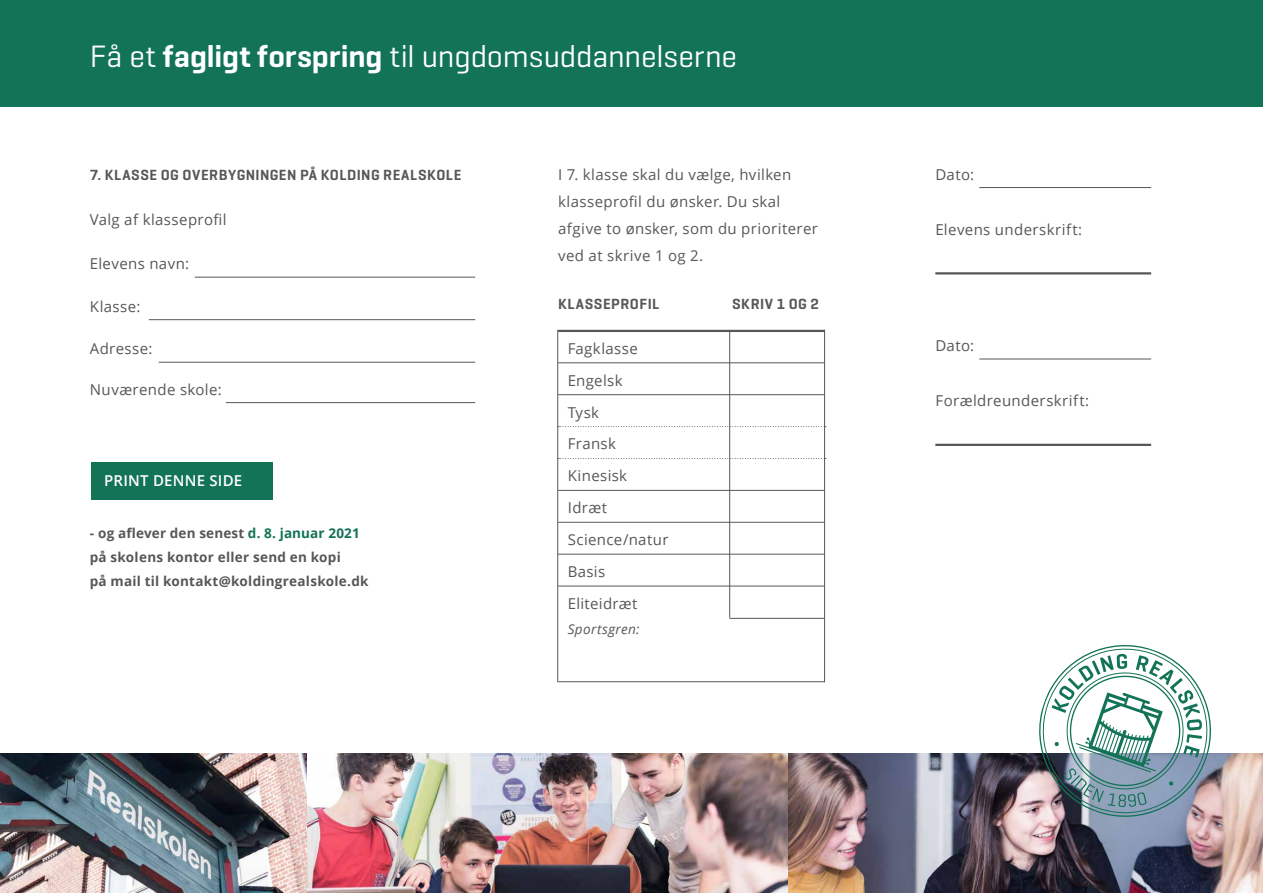
<style>
.page{position:relative;width:1263px;height:893px;background:#fff}
.page>*{position:absolute;margin:0;border:0;box-sizing:border-box;transform-origin:0 0}
.t1{font:31.5px "Geogrotesque";letter-spacing:-.005em;color:#fff}
.t2{font:15px/32px "Open Sans";letter-spacing:.025em;color:#575756}
.t3{font:600 15px "Geogrotesque";letter-spacing:.03em;color:#575756}
.t4{font:600 15px "Open Sans";letter-spacing:.015em;color:#fff}
.t5{font:700 13.5px/24px "Open Sans";letter-spacing:.015em;color:#575756}
.t6{font:italic 13.5px "Open Sans";letter-spacing:.03em;color:#575756}
.s1{font-weight:600}
.s2{font-style:inherit}
.s3{color:#127356}
</style>
<div class="page">
<div style="left:0;top:0;width:1263px;height:107px;background:#127356"></div>
<img style="left:306px;top:754px;width:957px;height:139px">
<svg style="left:1027px;top:645px;width:196px;height:182px"></svg>
<img style="left:0;top:754px;width:306px;height:139px">
<div style="left:91px;top:462px;width:181px;height:38px;background:#127356"></div>
<hr style="left:195px;top:277px;width:280px;height:1px;background:#575756">
<hr style="left:979px;top:187px;width:172px;height:1px;background:#575756">
<hr style="left:935px;top:272px;width:216px;height:2px;background:#575756">
<hr style="left:979px;top:359px;width:172px;height:1px;background:#575756">
<hr style="left:935px;top:444px;width:216px;height:2px;background:#575756">
<hr style="left:558px;top:330px;width:267px;height:2px;background:#575756">
<hr style="left:558px;top:362px;width:267px;height:1px;background:#575756">
<hr style="left:558px;top:394px;width:267px;height:1px;background:#575756">
<svg style="left:558px;top:426px;width:268px;height:1px"></svg>
<svg style="left:558px;top:458px;width:268px;height:1px"></svg>
<hr style="left:558px;top:490px;width:267px;height:1px;background:#575756">
<hr style="left:558px;top:522px;width:267px;height:1px;background:#575756">
<hr style="left:558px;top:554px;width:267px;height:1px;background:#575756">
<hr style="left:558px;top:586px;width:267px;height:1px;background:#575756">
<hr style="left:729px;top:618px;width:96px;height:1px;background:#575756">
<hr style="left:558px;top:681px;width:267px;height:1px;background:#575756">
<hr style="left:729px;top:330px;width:1px;height:288px;background:#575756">
<hr style="left:824px;top:330px;width:1px;height:352px;background:#575756">
<hr style="left:557px;top:330px;width:1px;height:352px;background:#575756">
<hr style="left:226px;top:402px;width:249px;height:1px;background:#575756">
<hr style="left:159px;top:362px;width:316px;height:1px;background:#575756">
<hr style="left:149px;top:319px;width:326px;height:1px;background:#575756">
<h1 class="t1" style="left:90px;top:36px;width:649px">Få et <span class="s1">fagligt forspring</span> til ungdomsuddannelserne</h1>
<p class="t3" style="left:90px;top:165px;width:373px">7. KLASSE OG OVERBYGNINGEN PÅ KOLDING REALSKOLE</p>
<p class="t2" style="left:90px;top:203px;width:138px">Valg af klasseprofil</p>
<p class="t2" style="left:90px;top:248px;width:101px">Elevens navn:</p>
<p class="t2" style="left:90px;top:290px;width:52px">Klasse:</p>
<p class="t2" style="left:90px;top:333px;width:64px">Adresse:</p>
<p class="t2" style="left:90px;top:373px;width:133px">Nuværende skole:</p>
<p class="t4" style="left:104px;top:471px;width:140px">PRINT DENNE SIDE</p>
<p class="t5" style="left:90px;top:520px;width:280px">- og a<span class="s2">f</span>lever den senest <span class="s3">d.</span> <span class="s3">8</span><span class="s3">.</span> <span class="s3">j</span><span class="s3">anuar 202</span><span class="s3">1 </span>på skolens kontor eller send en kopi<br>på mail til kontakt@koldingrealskole.dk</p>
<p class="t2" style="left:558px;top:161px;width:261px;line-height:27px">I 7. klasse skal du vælge, hvilken klasseprofil du ønsker. Du skal afgive to ønsker, som du prioriterer ved at skrive 1 og 2.</p>
<p class="t3" style="left:558px;top:294px;width:103px">KLASSEPROFIL</p>
<p class="t3" style="left:732px;top:294px;width:88px">SKRIV 1 OG 2</p>
<p class="t2" style="left:568px;top:332px;width:102px">Fagklasse<br>Engelsk<br>Tysk<br>Fransk<br>Kinesisk<br>Idræt<br>Science/natur<br>Basis<br>Eliteidræt</p>
<p class="t6" style="left:568px;top:619px;width:73px">Sportsgren:</p>
<p class="t2" style="left:935px;top:158px;width:40px">Dato:</p>
<p class="t2" style="left:935px;top:213px;width:148px">Elevens underskrift:</p>
<p class="t2" style="left:935px;top:329px;width:40px">Dato:</p>
<p class="t2" style="left:935px;top:384px;width:155px">Forældreunderskrift:</p>
</div>
